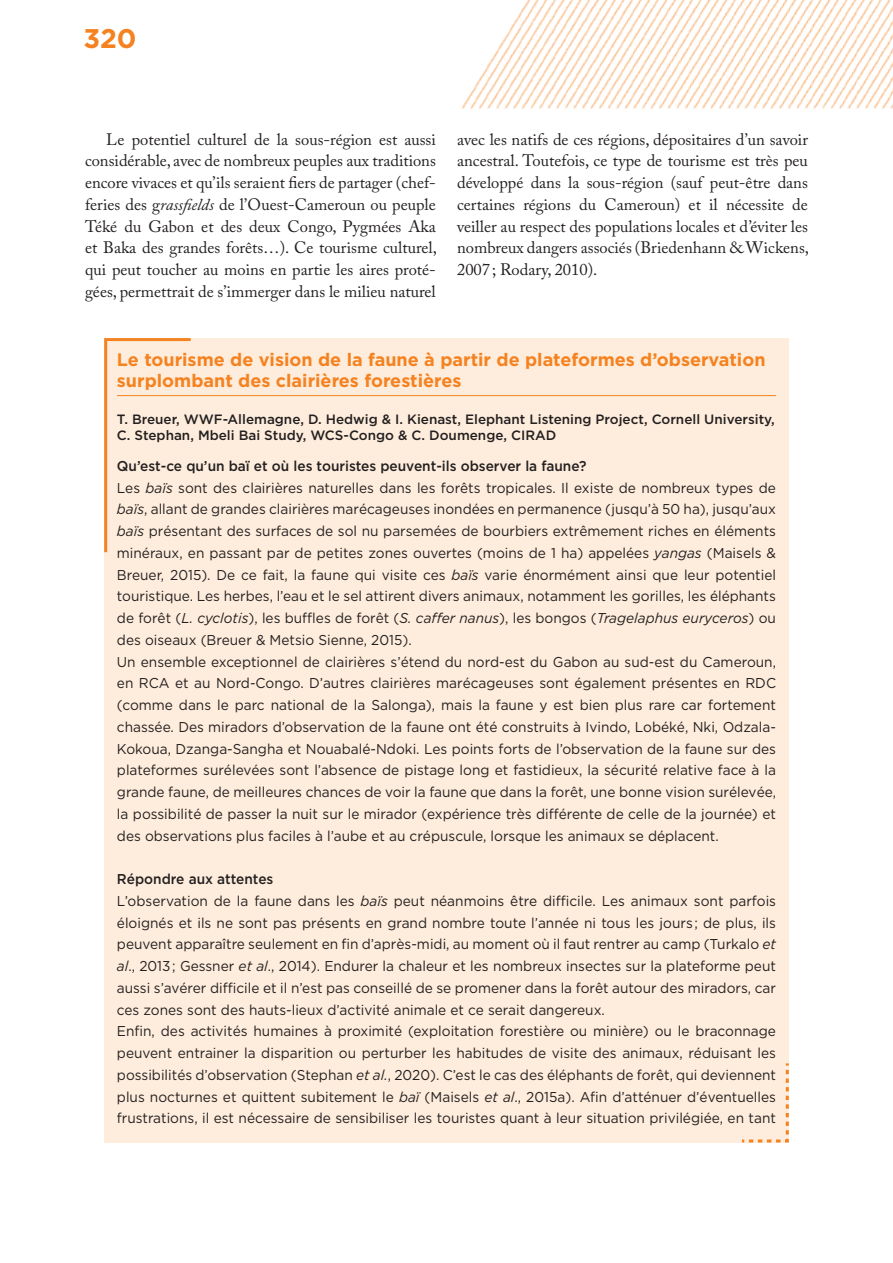
<style>
.page{position:relative;width:893px;height:1263px;background:#fff}
.page>*{position:absolute;margin:0;border:0;box-sizing:border-box;transform-origin:0 0}
.t1{font:700 27px "Gotham HTF";color:#f58220}
.t2{font:700 18px/21px "Gotham HTF";color:#f58220}
.t3{font:16.5px/21.8px "Adobe Caslon Pro";color:#231f20;text-align:justify}
.t4{font:14.25px/21.8px "Gotham HTF";color:#231f20;scale:.96 1}
.t5{font:500 13.5px/16.2px "Gotham HTF";color:#231f20}
.s1{font-style:italic}
.s2{font-weight:500}
</style>
<div class="page">
<img style="left:462px;top:0;width:431px;height:109px">
<div style="left:104px;top:338px;width:685px;height:804px;background:#feeddc"></div>
<hr style="left:117px;top:395px;width:659px;height:1px;background:#f58220">
<svg style="left:104px;top:338px;width:90px;height:215px"></svg>
<svg style="left:739px;top:1063px;width:50px;height:80px"></svg>
<h1 class="t1" style="left:83px;top:23px;width:55px">320</h1>
<p class="t3" style="left:85px;top:128px;width:353px;text-indent:21px">Le potentiel culturel de la sous-région est aussi considérable, avec de nombreux peuples aux traditions encore vivaces et qu’ils seraient fiers de partager (chef&shy;feries des g<span class="s1">rassfields</span> de l’Ouest-Cameroun ou peuple Téké du Gabon et des deux Congo, Pygmées Aka et Baka des grandes forêts…). Ce tourisme culturel, qui peut toucher au moins en partie les aires proté&shy;gées, permettrait de s’immerger dans le milieu naturel</p>
<p class="t3" style="left:457px;top:128px;width:353px">avec les natifs de ces régions, dépositaires d’un savoir ancestral. Toutefois, ce type de tourisme est très peu développé dans la sous-région (sauf peut-être dans certaines régions du Cameroun) et il nécessite de veiller au respect des populations locales et d’éviter les nombreux dangers associés (Briedenhann &amp; Wickens, 2007 ; Rodary, 2010).</p>
<p class="t2" style="left:117px;top:348px;width:650px">Le tourisme de vision de la faune à partir de plateformes d’observation surplombant des clairières forestières</p>
<p class="t5" style="left:117px;top:411px;width:659px">T. Breuer, WWF-Allemagne, D. Hedwig &amp; I. Kienast, Elephant Listening Project, Cornell University,<br>C. Stephan, Mbeli Bai Study, WCS-Congo &amp; C. Doumenge, CIRAD</p>
<p class="t4" style="left:117px;top:455px;width:688px"><span class="s2">Qu’est-ce qu’un baï et où les touristes peuvent-ils observer la faune?<br></span>Les <span class="s1">baïs</span> sont des clairières naturelles dans les forêts tropicales. Il existe de nombreux types de <span class="s1">baïs</span>, allant de grandes clairières marécageuses inondées en permanence (jusqu’à 50 ha), jusqu’aux <span class="s1">baïs</span> présentant des surfaces de sol nu parsemées de bourbiers extrêmement riches en éléments minéraux, en passant par de petites zones ouvertes (moins de 1 ha) appelées <span class="s1">yangas</span> (Maisels &amp; Breuer, 2015). De ce fait, la faune qui visite ces <span class="s1">baïs</span> varie énormément ainsi que leur potentiel touristique. Les herbes, l’eau et le sel attirent divers animaux, notamment les gorilles, les éléphants de forêt (<span class="s1">L. cyclotis</span>), les buffles de forêt (<span class="s1">S. caffer nanus</span>), les bongos (<span class="s1">Tragelaphus euryceros</span>) ou des oiseaux (Breuer &amp; Metsio Sienne, 2015).<br>Un ensemble exceptionnel de clairières s’étend du nord-est du Gabon au sud-est du Cameroun, en RCA et au Nord-Congo. D’autres clairières marécageuses sont également présentes en RDC (comme dans le parc national de la Salonga), mais la faune y est bien plus rare car fortement chassée. Des miradors d’observation de la faune ont été construits à Ivindo, Lobéké, Nki, Odzala-Kokoua, Dzanga-Sangha et Nouabalé-Ndoki. Les points forts de l’observation de la faune sur des plateformes surélevées sont l’absence de pistage long et fastidieux, la sécurité relative face à la grande faune, de meilleures chances de voir la faune que dans la forêt, une bonne vision surélevée, la possibilité de passer la nuit sur le mirador (expérience très différente de celle de la journée) et des observations plus faciles à l’aube et au crépuscule, lorsque les animaux se déplacent.</p>
<p class="t4" style="left:117px;top:868px;width:688px"><span class="s2">Répondre aux attentes<br></span>L’observation de la faune dans les <span class="s1">baïs</span> peut néanmoins être difficile. Les animaux sont parfois éloignés et ils ne sont pas présents en grand nombre toute l’année ni tous les jours ; de plus, ils peuvent apparaître seulement en fin d’après-midi, au moment où il faut rentrer au camp (Turkalo <span class="s1">et al</span>., 2013; Gessner <span class="s1">et al</span>., 2014). Endurer la chaleur et les nombreux insectes sur la plateforme peut aussi s’avérer difficile et il n’est pas conseillé de se promener dans la forêt autour des miradors, car ces zones sont des hauts-lieux d’activité animale et ce serait dangereux.<br>Enfin, des activités humaines à proximité (exploitation forestière ou minière) ou le braconnage peuvent entrainer la disparition ou perturber les habitudes de visite des animaux, réduisant les possibilités d’observation (Stephan <span class="s1">et al.</span>, 2020). C’est le cas des éléphants de forêt, qui deviennent plus nocturnes et quittent subitement le <span class="s1">baï</span> (Maisels <span class="s1">et al</span>., 2015a). Afin d’atténuer d’éventuelles frustrations, il est nécessaire de sensibiliser les touristes quant à leur situation privilégiée, en tant</p>
</div>
